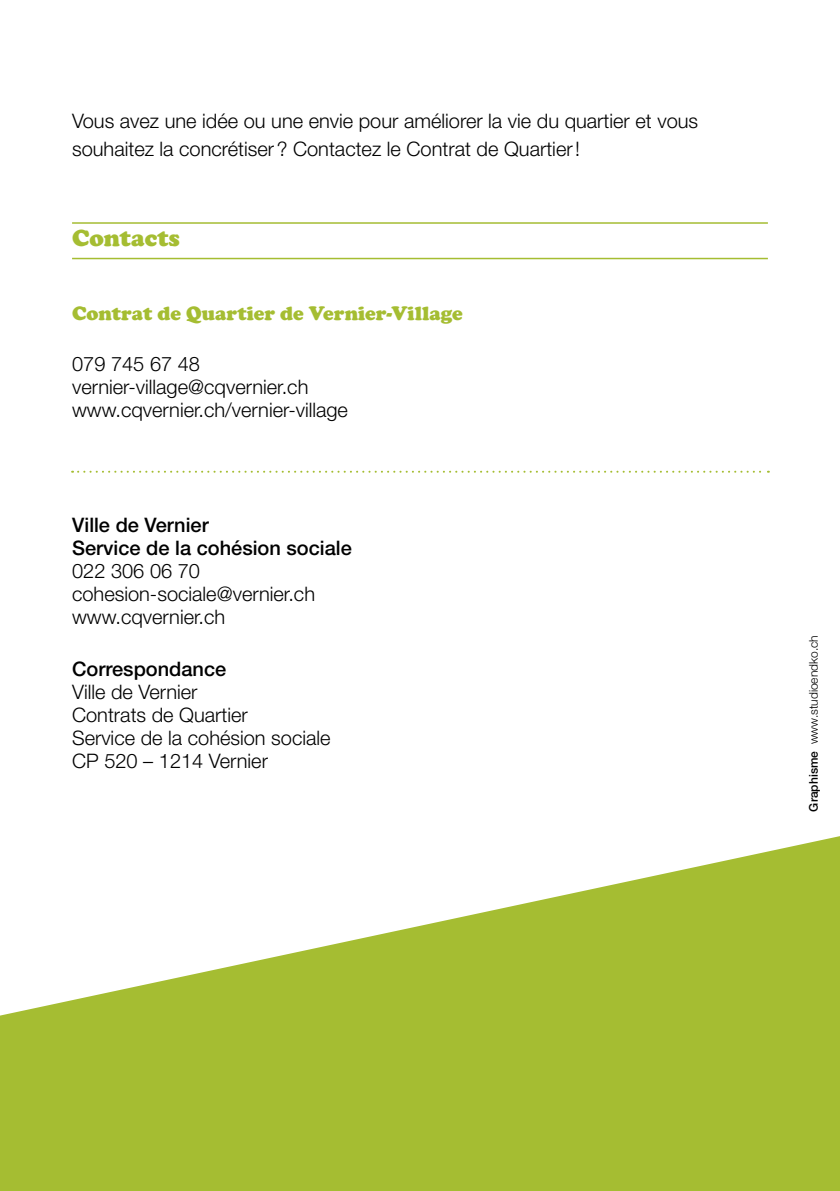
<style>
.page{position:relative;width:840px;height:1191px;background:#fff}
.page>*{position:absolute;margin:0;border:0;box-sizing:border-box;transform-origin:0 0}
.t1{font:900 24px "Cooper";color:#a5bd32}
.t2{font:300 20px/23px "Helvetica Neue LT Std";color:#000}
.t3{font:500 20px/23px "Helvetica Neue LT Std";color:#000}
.t4{font:900 20px "Cooper";color:#a5bd32}
.t5{font:300 12px "Helvetica Neue LT Std";color:#000}
.s1{font-weight:500}
</style>
<div class="page">
<svg style="left:72px;top:471px;width:696px;height:2px"></svg>
<hr style="left:72px;top:222px;width:695px;height:2px;background:#a5bd32">
<hr style="left:72px;top:258px;width:695px;height:1px;background:#a5bd32">
<svg style="left:0;top:836px;width:839px;height:355px;fill:#a5bd32"></svg>
<p class="t2" style="left:72px;top:106px;width:627px;line-height:28px">Vous avez une idée ou une envie pour améliorer la vie du quartier et vous souhaitez la concrétiser? Contactez le Contrat de Quartier!</p>
<p class="t1" style="left:72px;top:224px;width:109px">Contacts</p>
<p class="t4" style="left:72px;top:302px;width:392px">Contrat de Quartier de Vernier-Village</p>
<p class="t2" style="left:72px;top:352px;width:277px">079 745 67 48 vernier-village@cqvernier.ch www.cqvernier.ch/vernier-village</p>
<p class="t3" style="left:72px;top:513px;width:281px">Ville de Vernier<br>Service de la cohésion sociale</p>
<p class="t2" style="left:72px;top:559px;width:244px">022 306 06 70 cohesion-sociale@vernier.ch www.cqvernier.ch</p>
<p class="t3" style="left:72px;top:657px;width:156px">Correspondance</p>
<p class="t2" style="left:72px;top:679px;width:260px">Ville de Vernier<br>Contrats de Quartier<br>Service de la cohésion sociale<br>CP 520 – 1214 Vernier</p>
<p class="t5" style="left:805px;top:811px;width:178px;rotate:-90deg"><span class="s1">Graphisme</span> www.studioendko.ch</p>
</div>
